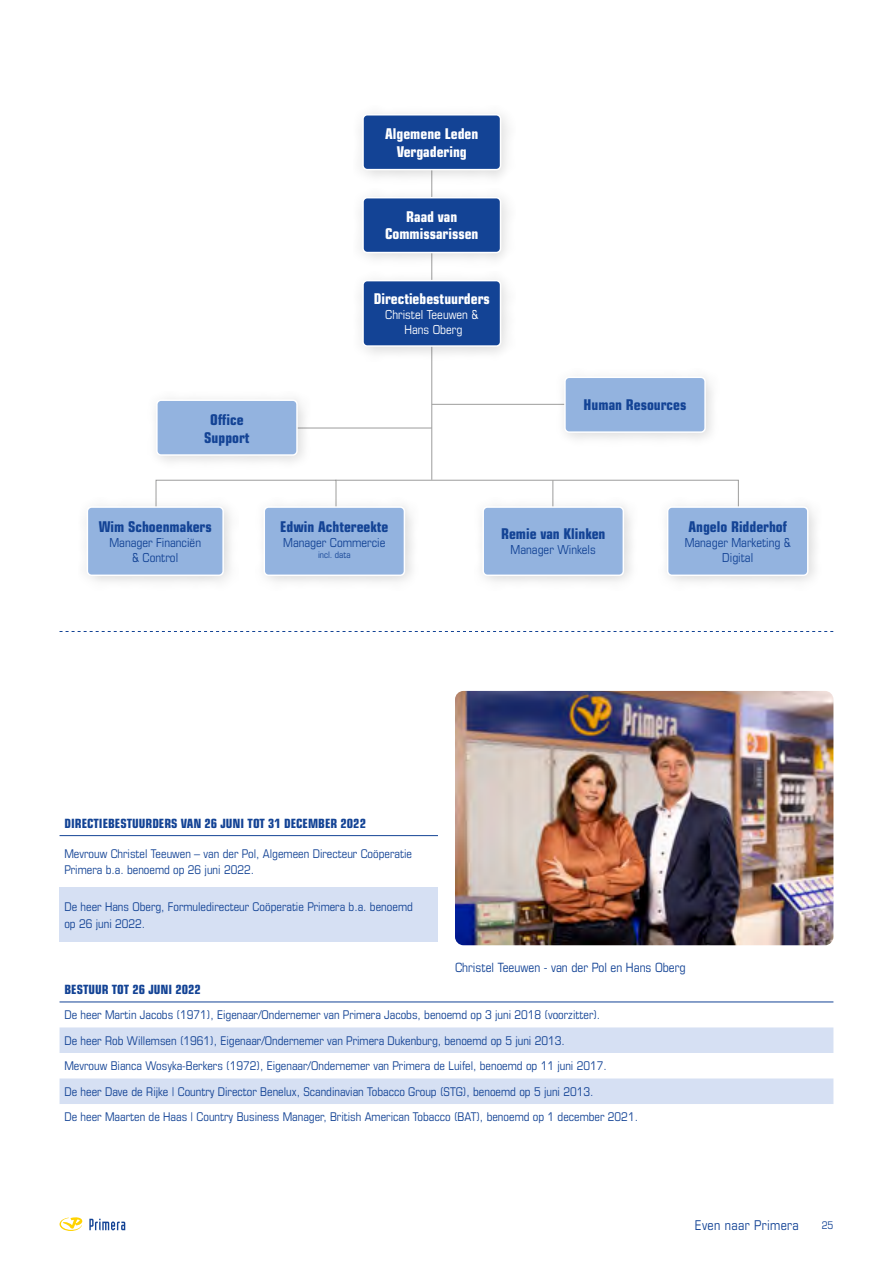
<style>
.page{position:relative;width:893px;height:1263px;background:#fff}
.page>*{position:absolute;margin:0;border:0;box-sizing:border-box;transform-origin:0 0}
.t1{font:700 condensed 14.85px/17.9px "Eurostile LT Std";color:#134395;text-align:center}
.t2{font:700 condensed 14.85px/17.9px "Eurostile LT Std";color:#fff;text-align:center}
.t3{font:condensed 13.5px "Eurostile LT Std";letter-spacing:.025em;color:#134395}
.t4{font:700 condensed 12.75px "Eurostile LT Std";color:#134395}
.t5{font:condensed 12.75px "Eurostile LT Std";color:#134395}
.t6{font:condensed 12.3px/14.9px "Eurostile LT Std";color:#134395;text-align:center}
.t7{font:condensed 12.3px/14.9px "Eurostile LT Std";color:#fff;text-align:center}
.t8{font:condensed 12px/25.5px "Eurostile LT Std";color:#134395}
.t9{font:condensed 10.5px "Eurostile LT Std";color:#134395}
.t10{font:condensed 9px "Eurostile LT Std";color:#134395}
</style>
<div class="page">
<div style="left:60px;top:888px;width:378px;height:54px;background:#d6e0f3"></div>
<hr style="left:60px;top:835px;width:378px;height:1px;background:#134395">
<svg style="left:60px;top:1027px;width:773px;height:77px;fill:#d6e0f3"></svg>
<hr style="left:60px;top:1002px;width:773px;height:1px;background:#134395">
<img style="left:455px;top:691px;width:378px;height:254px">
<hr style="left:431px;top:133px;width:1px;height:347px;background:#9d9d9c">
<div style="left:156px;top:480px;width:180px;height:29px;border:1px solid #9d9d9c"></div>
<svg style="left:335px;top:479px;width:404px;height:19px"></svg>
<div style="left:354px;top:188px;width:162px;height:80px;background:#000;opacity:.15"></div>
<div style="left:363px;top:198px;width:138px;height:55px;background:#134395;border-radius:4px"></div>
<div style="left:362px;top:197px;width:139px;height:56px;border:2px solid #fff;border-radius:4px"></div>
<div style="left:354px;top:271px;width:162px;height:90px;background:#000;opacity:.15"></div>
<div style="left:363px;top:281px;width:138px;height:65px;background:#134395;border-radius:4px"></div>
<div style="left:362px;top:280px;width:139px;height:67px;border:2px solid #fff;border-radius:4px"></div>
<div style="left:255px;top:498px;width:164px;height:93px;background:#000;opacity:.15"></div>
<div style="left:264px;top:507px;width:140px;height:68px;background:#93b3df;border-radius:4px"></div>
<div style="left:264px;top:506px;width:141px;height:70px;border:2px solid #fff;border-radius:4px"></div>
<div style="left:658px;top:498px;width:164px;height:93px;background:#000;opacity:.15"></div>
<div style="left:668px;top:507px;width:140px;height:68px;background:#93b3df;border-radius:4px"></div>
<div style="left:667px;top:506px;width:141px;height:70px;border:2px solid #fff;border-radius:4px"></div>
<div style="left:78px;top:498px;width:161px;height:93px;background:#000;opacity:.15"></div>
<div style="left:87px;top:507px;width:136px;height:68px;background:#93b3df;border-radius:4px"></div>
<div style="left:87px;top:506px;width:137px;height:70px;border:2px solid #fff;border-radius:4px"></div>
<hr style="left:225px;top:428px;width:207px;height:1px;background:#9d9d9c">
<div style="left:148px;top:391px;width:163px;height:79px;background:#000;opacity:.15"></div>
<div style="left:157px;top:400px;width:140px;height:55px;background:#93b3df;border-radius:4px"></div>
<div style="left:156px;top:399px;width:142px;height:57px;border:2px solid #fff;border-radius:4px"></div>
<hr style="left:432px;top:404px;width:206px;height:1px;background:#9d9d9c">
<div style="left:556px;top:368px;width:163px;height:80px;background:#000;opacity:.15"></div>
<div style="left:565px;top:377px;width:140px;height:55px;background:#93b3df;border-radius:4px"></div>
<div style="left:564px;top:377px;width:142px;height:56px;border:2px solid #fff;border-radius:4px"></div>
<div style="left:474px;top:498px;width:163px;height:93px;background:#000;opacity:.15"></div>
<div style="left:483px;top:507px;width:140px;height:68px;background:#93b3df;border-radius:4px"></div>
<div style="left:482px;top:506px;width:142px;height:70px;border:2px solid #fff;border-radius:4px"></div>
<div style="left:354px;top:106px;width:162px;height:79px;background:#000;opacity:.15"></div>
<div style="left:363px;top:115px;width:138px;height:55px;background:#134395;border-radius:4px"></div>
<div style="left:362px;top:114px;width:139px;height:56px;border:2px solid #fff;border-radius:4px"></div>
<svg style="left:60px;top:631px;width:773px;height:1px"></svg>
<svg style="left:89px;top:1219px;width:36px;height:11px"></svg>
<svg style="left:60px;top:1217px;width:22px;height:14px"></svg>
<p class="t2" style="left:385px;top:124px;width:95px">Algemene Leden<br>Vergadering</p>
<p class="t2" style="left:385px;top:207px;width:95px">Raad van<br>Commissarissen</p>
<p class="t1" style="left:204px;top:411px;width:47px">Office<br>Support</p>
<p class="t1" style="left:99px;top:518px;width:115px">Wim Schoenmakers</p>
<p class="t6" style="left:109px;top:535px;width:93px">Manager Financiën &amp; Control</p>
<p class="t2" style="left:374px;top:290px;width:117px">Directiebestuurders</p>
<p class="t7" style="left:385px;top:307px;width:95px">Christel Teeuwen &amp;<br>Hans Oberg</p>
<p class="t1" style="left:584px;top:396px;width:104px">Human Resources</p>
<p class="t1" style="left:280px;top:518px;width:110px">Edwin Achtereekte</p>
<p class="t6" style="left:283px;top:535px;width:104px">Manager Commercie</p>
<p class="t10" style="left:318px;top:549px;width:34px">incl. data</p>
<p class="t1" style="left:501px;top:525px;width:106px">Remie van Klinken</p>
<p class="t6" style="left:511px;top:542px;width:87px">Manager Winkels</p>
<p class="t1" style="left:688px;top:518px;width:100px">Angelo Ridderhof</p>
<p class="t6" style="left:685px;top:535px;width:108px">Manager Marketing &amp;<br>Digital</p>
<p class="t4" style="left:64px;top:815px;width:303px">DIRECTIEBESTUURDERS VAN 26 JUNI TOT 31 DECEMBER 2022</p>
<p class="t8" style="left:64px;top:845px;width:349px;line-height:16.5px">Mevrouw Christel Teeuwen – van der Pol, Algemeen Directeur Coöperatie<br>Primera b.a. benoemd op 26 juni 2022.</p>
<p class="t8" style="left:64px;top:898px;width:350px;line-height:16.5px">De heer Hans Oberg, Formuledirecteur Coöperatie Primera b.a. benoemd op 26 juni 2022.</p>
<p class="t5" style="left:455px;top:960px;width:232px">Christel Teeuwen - van der Pol en Hans Oberg</p>
<p class="t4" style="left:64px;top:982px;width:138px">BESTUUR TOT 26 JUNI 2022</p>
<p class="t8" style="left:64px;top:1002px;width:575px">De heer Martin Jacobs (1971), Eigenaar/Ondernemer van Primera Jacobs, benoemd op 3 juni 2018 (voorzitter).<br>De heer Rob Willemsen (1961), Eigenaar/Ondernemer van Primera Dukenburg, benoemd op 5 juni 2013.<br>Mevrouw Bianca Wosyka-Berkers (1972), Eigenaar/Ondernemer van Primera de Luifel, benoemd op 11 juni 2017.<br>De heer Dave de Rijke | Country Director Benelux, Scandinavian Tobacco Group (STG), benoemd op 5 juni 2013.<br>De heer Maarten de Haas | Country Business Manager, British American Tobacco (BAT), benoemd op 1 december 2021.</p>
<p class="t3" style="left:695px;top:1217px;width:105px">Even naar Primera</p>
<p class="t9" style="left:822px;top:1219px;width:13px">25</p>
</div>
